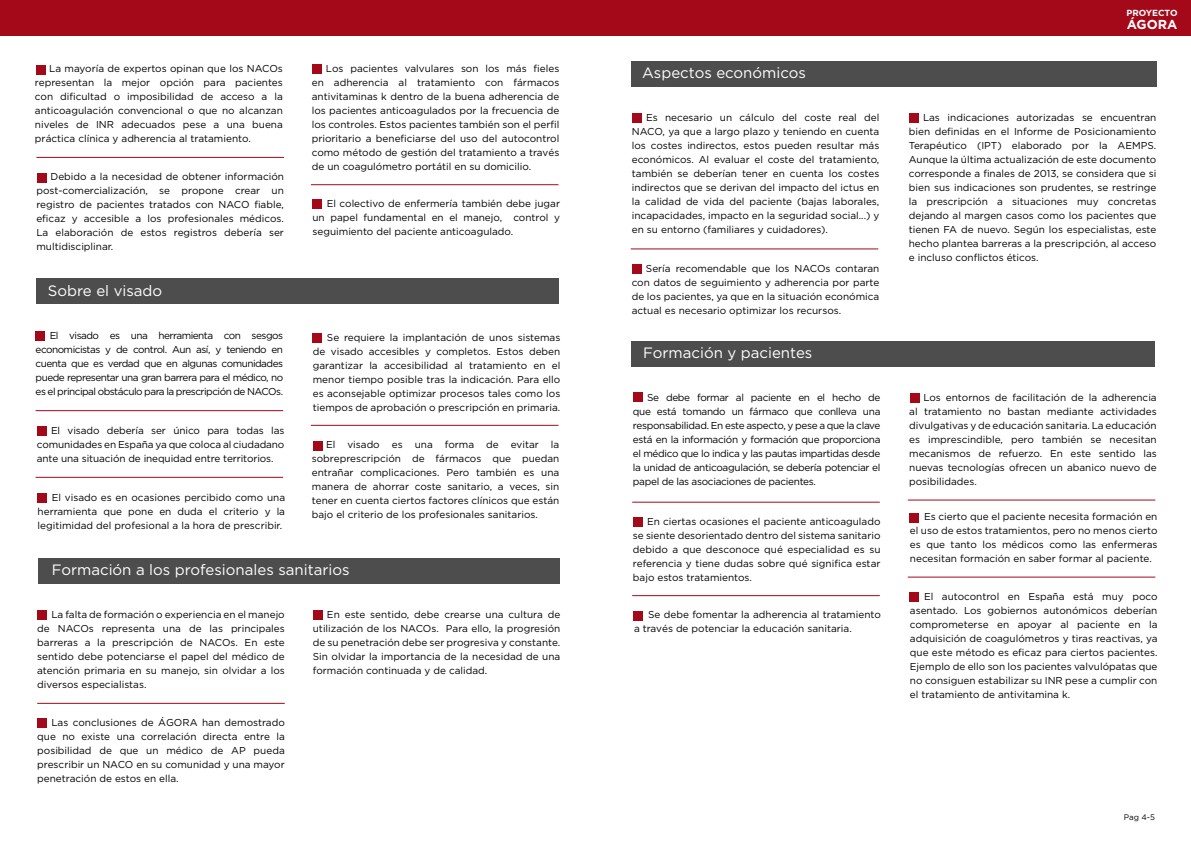
<style>
.page{position:relative;width:1191px;height:842px;background:#fff}
.page>*{position:absolute;margin:0;border:0;box-sizing:border-box;transform-origin:0 0}
.t1{font:15px "Gotham";color:#fff}
.t2{font:700 13px "Gotham";color:#fff}
.t3{font:10px/14px "Gotham";color:#000;text-align:justify}
.t4{font:700 8.8px "Gotham";color:#fff}
.t5{font:8px "Gotham";color:#000}
</style>
<div class="page">
<div style="left:0;top:0;width:1191px;height:35px;background:#a4091a"></div>
<div style="left:36px;top:278px;width:522px;height:25px;background:#4d4d4d"></div>
<div style="left:36px;top:65px;width:10px;height:10px;background:#a4091a"></div>
<div style="left:37px;top:173px;width:10px;height:10px;background:#a4091a"></div>
<hr style="left:311px;top:425px;width:247px;height:1px;background:#a4091a">
<hr style="left:36px;top:477px;width:247px;height:1px;background:#a4091a">
<hr style="left:36px;top:410px;width:247px;height:1px;background:#a4091a">
<hr style="left:37px;top:703px;width:248px;height:1px;background:#a4091a">
<hr style="left:311px;top:184px;width:247px;height:1px;background:#a4091a">
<hr style="left:36px;top:157px;width:248px;height:1px;background:#a4091a">
<div style="left:312px;top:64px;width:9px;height:10px;background:#a4091a"></div>
<div style="left:312px;top:199px;width:9px;height:10px;background:#a4091a"></div>
<div style="left:36px;top:331px;width:9px;height:10px;background:#a4091a"></div>
<div style="left:313px;top:441px;width:9px;height:9px;background:#a4091a"></div>
<div style="left:37px;top:426px;width:9px;height:10px;background:#a4091a"></div>
<div style="left:312px;top:333px;width:10px;height:10px;background:#a4091a"></div>
<div style="left:37px;top:493px;width:10px;height:10px;background:#a4091a"></div>
<div style="left:38px;top:558px;width:521px;height:26px;background:#4d4d4d"></div>
<div style="left:37px;top:610px;width:10px;height:10px;background:#a4091a"></div>
<div style="left:313px;top:610px;width:9px;height:10px;background:#a4091a"></div>
<div style="left:37px;top:718px;width:10px;height:10px;background:#a4091a"></div>
<div style="left:631px;top:61px;width:525px;height:26px;background:#4d4d4d"></div>
<div style="left:632px;top:113px;width:9px;height:9px;background:#a4091a"></div>
<div style="left:632px;top:264px;width:9px;height:10px;background:#a4091a"></div>
<div style="left:908px;top:113px;width:10px;height:9px;background:#a4091a"></div>
<hr style="left:631px;top:248px;width:247px;height:1px;background:#a4091a">
<div style="left:631px;top:341px;width:524px;height:25px;background:#4d4d4d"></div>
<div style="left:633px;top:393px;width:9px;height:9px;background:#a4091a"></div>
<div style="left:633px;top:517px;width:9px;height:9px;background:#a4091a"></div>
<div style="left:633px;top:611px;width:9px;height:10px;background:#a4091a"></div>
<div style="left:910px;top:393px;width:9px;height:10px;background:#a4091a"></div>
<div style="left:909px;top:513px;width:10px;height:9px;background:#a4091a"></div>
<div style="left:909px;top:592px;width:10px;height:10px;background:#a4091a"></div>
<hr style="left:632px;top:502px;width:247px;height:1px;background:#a4091a">
<hr style="left:907px;top:499px;width:248px;height:1px;background:#a4091a">
<hr style="left:907px;top:577px;width:248px;height:1px;background:#a4091a">
<hr style="left:632px;top:595px;width:247px;height:1px;background:#a4091a">
<p class="t3" style="left:35px;top:62px;width:249px;text-indent:14px">La mayoría de expertos opinan que los NACOs representan la mejor opción para pacientes con dificultad o imposibilidad de acceso a la anticoagulación convencional o que no alcanzan niveles de INR adecuados pese a una buena práctica clínica y adherencia al tratamiento.</p>
<p class="t3" style="left:36px;top:170px;width:249px;text-indent:14px">Debido a la necesidad de obtener información post-comercialización, se propone crear un registro de pacientes tratados con NACO fiable, eficaz y accesible a los profesionales médicos.<br>La elaboración de estos registros debería ser multidisciplinar.</p>
<h1 class="t1" style="left:48px;top:283px;width:116px">Sobre el visado</h1>
<p class="t3" style="left:36px;top:329px;width:249px;text-indent:14px">El visado es una herramienta con sesgos economicistas y de control. Aun así, y teniendo en cuenta que es verdad que en algunas comunidades puede representar una gran barrera para el médico, no es el principal obstáculo para la prescripción de NACOs.</p>
<p class="t3" style="left:312px;top:61px;width:249px;text-indent:14px">Los pacientes valvulares son los más fieles en adherencia al tratamiento con fármacos antivitaminas k dentro de la buena adherencia de los pacientes anticoagulados por la frecuencia de los controles. Estos pacientes también son el perfil prioritario a beneficiarse del uso del autocontrol como método de gestión del tratamiento a través de un coagulómetro portátil en su domicilio.</p>
<p class="t3" style="left:312px;top:196px;width:249px;text-indent:14px">El colectivo de enfermería también debe jugar un papel fundamental en el manejo, control y seguimiento del paciente anticoagulado.</p>
<p class="t3" style="left:313px;top:330px;width:249px;text-indent:14px">Se requiere la implantación de unos sistemas de visado accesibles y completos. Estos deben garantizar la accesibilidad al tratamiento en el menor tiempo posible tras la indicación. Para ello es aconsejable optimizar procesos tales como los tiempos de aprobación o prescripción en primaria.</p>
<p class="t3" style="left:37px;top:424px;width:249px;text-indent:14px">El visado debería ser único para todas las comunidades en España ya que coloca al ciudadano ante una situación de inequidad entre territorios.</p>
<p class="t3" style="left:312px;top:437px;width:249px;text-indent:14px">El visado es una forma de evitar la sobreprescripción de fármacos que puedan entrañar complicaciones. Pero también es una manera de ahorrar coste sanitario, a veces, sin tener en cuenta ciertos factores clínicos que están bajo el criterio de los profesionales sanitarios.</p>
<p class="t3" style="left:38px;top:490px;width:249px;text-indent:14px">El visado es en ocasiones percibido como una herramienta que pone en duda el criterio y la legitimidad del profesional a la hora de prescribir.</p>
<h1 class="t1" style="left:52px;top:562px;width:299px">Formación a los profesionales sanitarios</h1>
<p class="t3" style="left:37px;top:608px;width:249px;text-indent:14px">La falta de formación o experiencia en el manejo de NACOs representa una de las principales barreras a la prescripción de NACOs. En este sentido debe potenciarse el papel del médico de atención primaria en su manejo, sin olvidar a los diversos especialistas.</p>
<p class="t3" style="left:313px;top:608px;width:249px;text-indent:14px">En este sentido, debe crearse una cultura de utilización de los NACOs. Para ello, la progresión de su penetración debe ser progresiva y constante.<br>Sin olvidar la importancia de la necesidad de una formación continuada y de calidad.</p>
<p class="t3" style="left:37px;top:716px;width:249px;text-indent:14px">Las conclusiones de ÁGORA han demostrado que no existe una correlación directa entre la posibilidad de que un médico de AP pueda prescribir un NACO en su comunidad y una mayor penetración de estos en ella.</p>
<h1 class="t1" style="left:642px;top:65px;width:165px">Aspectos económicos</h1>
<p class="t3" style="left:632px;top:110px;width:249px;text-indent:14px">Es necesario un cálculo del coste real del NACO, ya que a largo plazo y teniendo en cuenta los costes indirectos, estos pueden resultar más económicos. Al evaluar el coste del tratamiento, también se deberían tener en cuenta los costes indirectos que se derivan del impacto del ictus en la calidad de vida del paciente (bajas laborales, incapacidades, impacto en la seguridad social...) y en su entorno (familiares y cuidadores).</p>
<p class="t3" style="left:632px;top:262px;width:249px;text-indent:14px">Sería recomendable que los NACOs contaran con datos de seguimiento y adherencia por parte de los pacientes, ya que en la situación económica actual es necesario optimizar los recursos.</p>
<h1 class="t1" style="left:643px;top:345px;width:171px">Formación y pacientes</h1>
<p class="t3" style="left:633px;top:390px;width:249px;text-indent:14px">Se debe formar al paciente en el hecho de que está tomando un fármaco que conlleva una responsabilidad. En este aspecto, y pese a que la clave está en la información y formación que proporciona el médico que lo indica y las pautas impartidas desde la unidad de anticoagulación, se debería potenciar el papel de las asociaciones de pacientes.</p>
<p class="t3" style="left:633px;top:514px;width:249px;text-indent:14px">En ciertas ocasiones el paciente anticoagulado se siente desorientado dentro del sistema sanitario debido a que desconoce qué especialidad es su referencia y tiene dudas sobre qué significa estar bajo estos tratamientos.</p>
<p class="t3" style="left:634px;top:608px;width:248px;text-indent:14px">Se debe fomentar la adherencia al tratamiento a través de potenciar la educación sanitaria.</p>
<p class="t4" style="left:1126px;top:7px;width:53px">PROYECTO</p>
<h2 class="t2" style="left:1126px;top:15px;width:52px">ÁGORA</h2>
<p class="t3" style="left:908px;top:110px;width:249px;text-indent:14px">Las indicaciones autorizadas se encuentran bien definidas en el Informe de Posicionamiento Terapéutico (IPT) elaborado por la AEMPS.<br>Aunque la última actualización de este documento corresponde a finales de 2013, se considera que si bien sus indicaciones son prudentes, se restringe la prescripción a situaciones muy concretas dejando al margen casos como los pacientes que tienen FA de nuevo. Según los especialistas, este hecho plantea barreras a la prescripción, al acceso e incluso conflictos éticos.</p>
<p class="t3" style="left:909px;top:390px;width:249px;text-indent:14px">Los entornos de facilitación de la adherencia al tratamiento no bastan mediante actividades divulgativas y de educación sanitaria. La educación es imprescindible, pero también se necesitan mecanismos de refuerzo. En este sentido las nuevas tecnologías ofrecen un abanico nuevo de posibilidades.</p>
<p class="t3" style="left:910px;top:509px;width:249px;text-indent:14px">Es cierto que el paciente necesita formación en el uso de estos tratamientos, pero no menos cierto es que tanto los médicos como las enfermeras necesitan formación en saber formar al paciente.</p>
<p class="t3" style="left:910px;top:589px;width:249px;text-indent:14px">El autocontrol en España está muy poco asentado. Los gobiernos autonómicos deberían comprometerse en apoyar al paciente en la adquisición de coagulómetros y tiras reactivas, ya que este método es eficaz para ciertos pacientes.<br>Ejemplo de ello son los pacientes valvulópatas que no consiguen estabilizar su INR pese a cumplir con el tratamiento de antivitamina k.</p>
<p class="t5" style="left:1123px;top:813px;width:33px">Pag 4-5</p>
</div>
